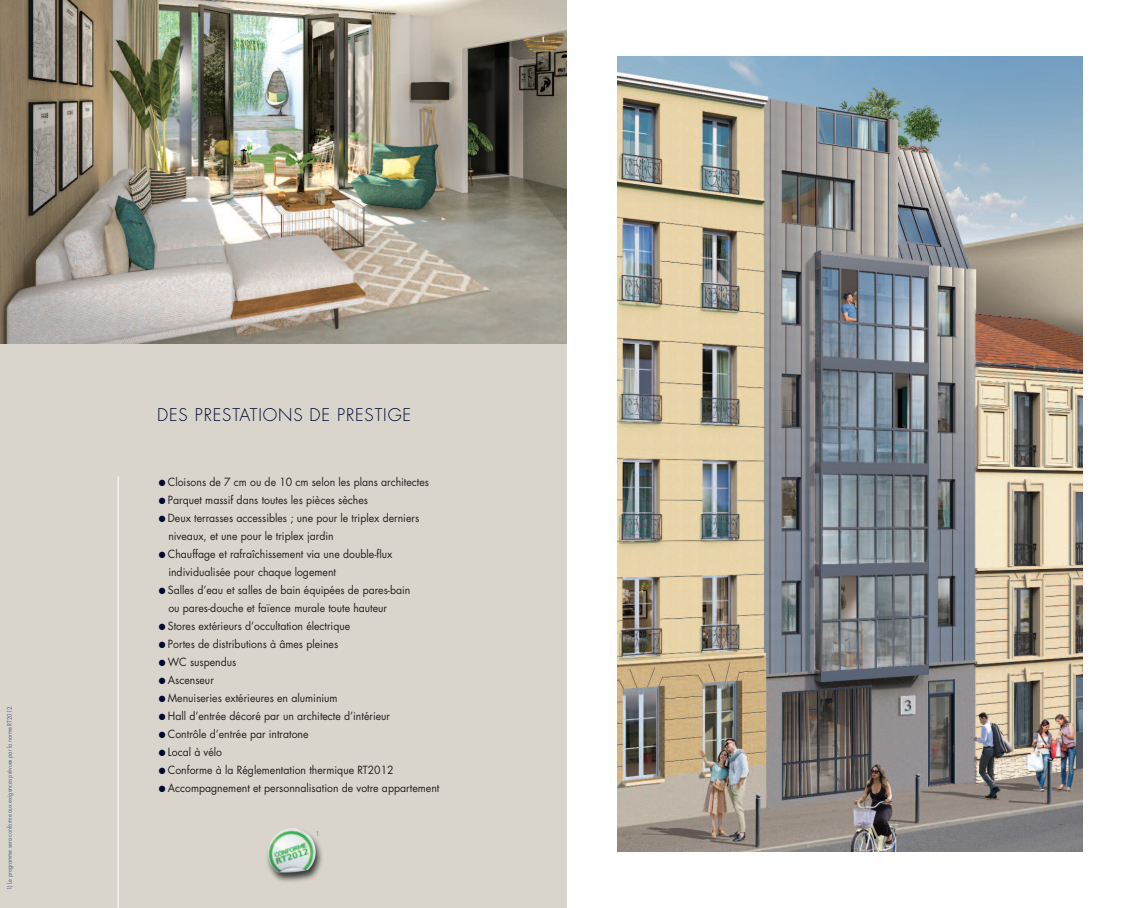
<style>
.page{position:relative;width:1134px;height:908px;background:#fff}
.page>*{position:absolute;margin:0;border:0;box-sizing:border-box;transform-origin:0 0}
.t1{font:300 17px "Futura";letter-spacing:.05em;color:#000934}
.t2{font:11px/18px "Futura";color:#231f20;scale:.95 1}
.t3{font:7.6px "Helvetica";color:#89a69c}
.t4{font:6.1px "Futura";letter-spacing:-.01em;color:#536387;scale:.91 1}
.s1{color:#000934}
</style>
<div class="page">
<div style="left:0;top:0;width:567px;height:907px;background:#d9d5cc"></div>
<img style="left:0;top:0;width:567px;height:343px">
<hr style="left:118px;top:476px;width:1px;height:431px;background:#fff">
<img style="left:617px;top:57px;width:466px;height:793px">
<img style="left:267px;top:828px;width:55px;height:54px">
<img style="left:288px;top:843px;width:28px;height:29px">
<p class="t4" style="left:7px;top:889px;width:205px;rotate:-90deg">1) Le programme sera conforme aux exigences prévues par la norme RT2012.</p>
<h1 class="t1" style="left:157px;top:406px;width:255px">DES PRESTATIONS DE PRESTIGE</h1>
<p class="t2" style="left:159px;top:473px;width:286px"><span class="s1">●</span> Cloisons de 7 cm ou de 10 cm selon les plans architectes</p>
<p class="t2" style="left:159px;top:491px;width:222px"><span class="s1">●</span> Parquet massif dans toutes les pièces sèches</p>
<p class="t2" style="left:168px;top:509px;width:265px;text-indent:-10px"><span class="s1">●</span> Deux terrasses accessibles ; une pour le triplex derniers niveaux, et une pour le triplex jardin</p>
<p class="t2" style="left:168px;top:545px;width:237px;text-indent:-10px"><span class="s1">●</span> Chauffage et rafraîchissement via une double-flux individualisée pour chaque logement</p>
<p class="t2" style="left:168px;top:581px;width:256px;text-indent:-10px"><span class="s1">●</span> Salles d’eau et salles de bain équipées de pares-bain ou pares-douche et faïence murale toute hauteur</p>
<p class="t2" style="left:159px;top:617px;width:203px"><span class="s1">●</span> Stores extérieurs d’occultation électrique</p>
<p class="t2" style="left:159px;top:635px;width:190px"><span class="s1">●</span> Portes de distributions à âmes pleines</p>
<p class="t2" style="left:159px;top:653px;width:83px"><span class="s1">●</span> WC suspendus</p>
<p class="t2" style="left:159px;top:671px;width:60px"><span class="s1">●</span> Ascenseur</p>
<p class="t2" style="left:159px;top:689px;width:190px"><span class="s1">●</span> Menuiseries extérieures en aluminium</p>
<p class="t2" style="left:159px;top:707px;width:245px"><span class="s1">●</span> Hall d’entrée décoré par un architecte d’intérieur</p>
<p class="t2" style="left:159px;top:725px;width:159px"><span class="s1">●</span> Contrôle d’entrée par intratone</p>
<p class="t2" style="left:159px;top:743px;width:68px"><span class="s1">●</span> Local à vélo</p>
<p class="t2" style="left:159px;top:761px;width:249px"><span class="s1">●</span> Conforme à la Réglementation thermique RT2012</p>
<p class="t2" style="left:159px;top:779px;width:297px"><span class="s1">●</span> Accompagnement et personnalisation de votre appartement</p>
<p class="t3" style="left:315px;top:828px;width:6px">1</p>
</div>
